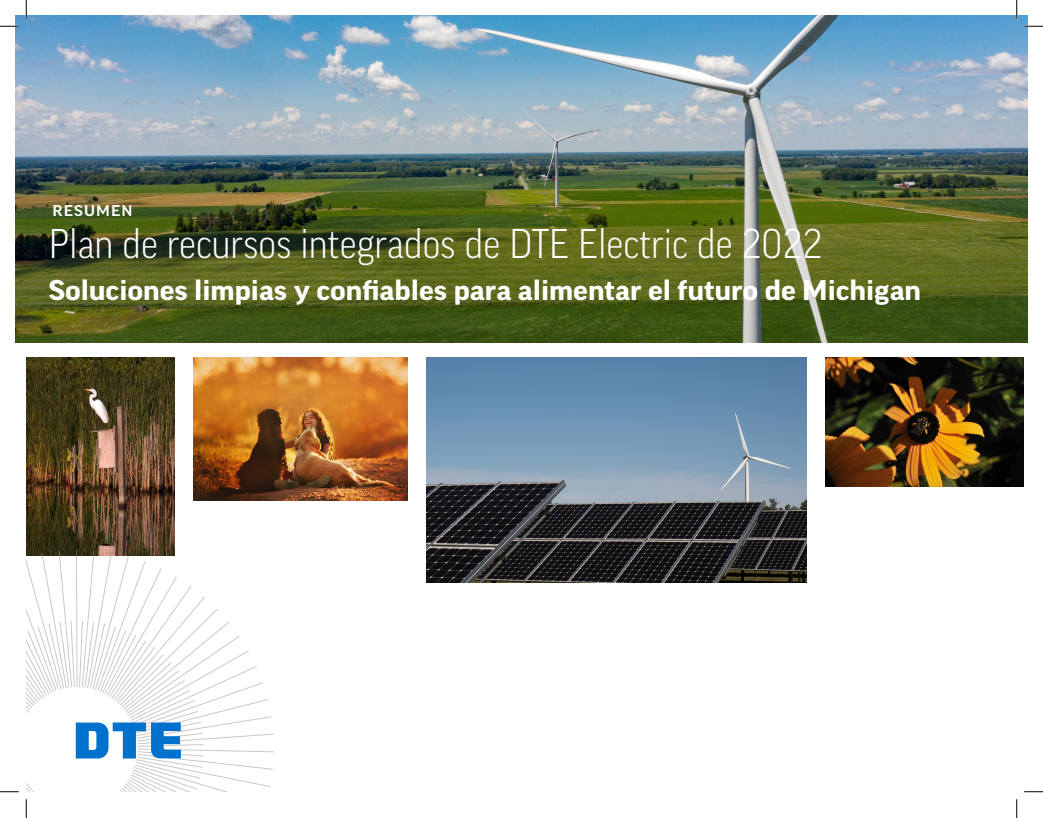
<style>
.page{position:relative;width:1043px;height:818px;background:#fff}
.page>*{position:absolute;margin:0;border:0;box-sizing:border-box;transform-origin:0 0}
.headline{font:300 40px "Good Pro Narr";color:#fff}
.sub_sub_section{font:700 expanded 27.5px "Good Pro";color:#fff}
.EYEBROW{font:500 expanded 15px "Good Pro";letter-spacing:.07em;color:#fff}
</style>
<div class="page">
<img style="left:16px;top:16px;width:1011px;height:326px">
<img style="left:426px;top:357px;width:380px;height:225px">
<img style="left:26px;top:357px;width:148px;height:192px">
<img style="left:826px;top:357px;width:197px;height:129px">
<img style="left:193px;top:357px;width:214px;height:143px">
<svg style="left:26px;top:549px;width:248px;height:242px"></svg>
<svg style="left:0;top:25px;width:19px;height:2px"></svg>
<svg style="left:1024px;top:25px;width:18px;height:2px"></svg>
<svg style="left:0;top:791px;width:19px;height:1px"></svg>
<svg style="left:1024px;top:791px;width:18px;height:1px"></svg>
<svg style="left:25px;top:0;width:2px;height:19px"></svg>
<svg style="left:25px;top:799px;width:2px;height:19px"></svg>
<svg style="left:1015px;top:0;width:2px;height:19px"></svg>
<svg style="left:1016px;top:799px;width:1px;height:19px"></svg>
<p class="EYEBROW" style="left:53px;top:202px;width:81px">RESUMEN</p>
<p class="headline" style="left:49px;top:221px;width:775px">Plan de recursos integrados de DTE Electric de 2022</p>
<p class="sub_sub_section" style="left:49px;top:275px;width:873px">Soluciones limpias y confiables para alimentar el futuro de Michigan</p>
</div>
